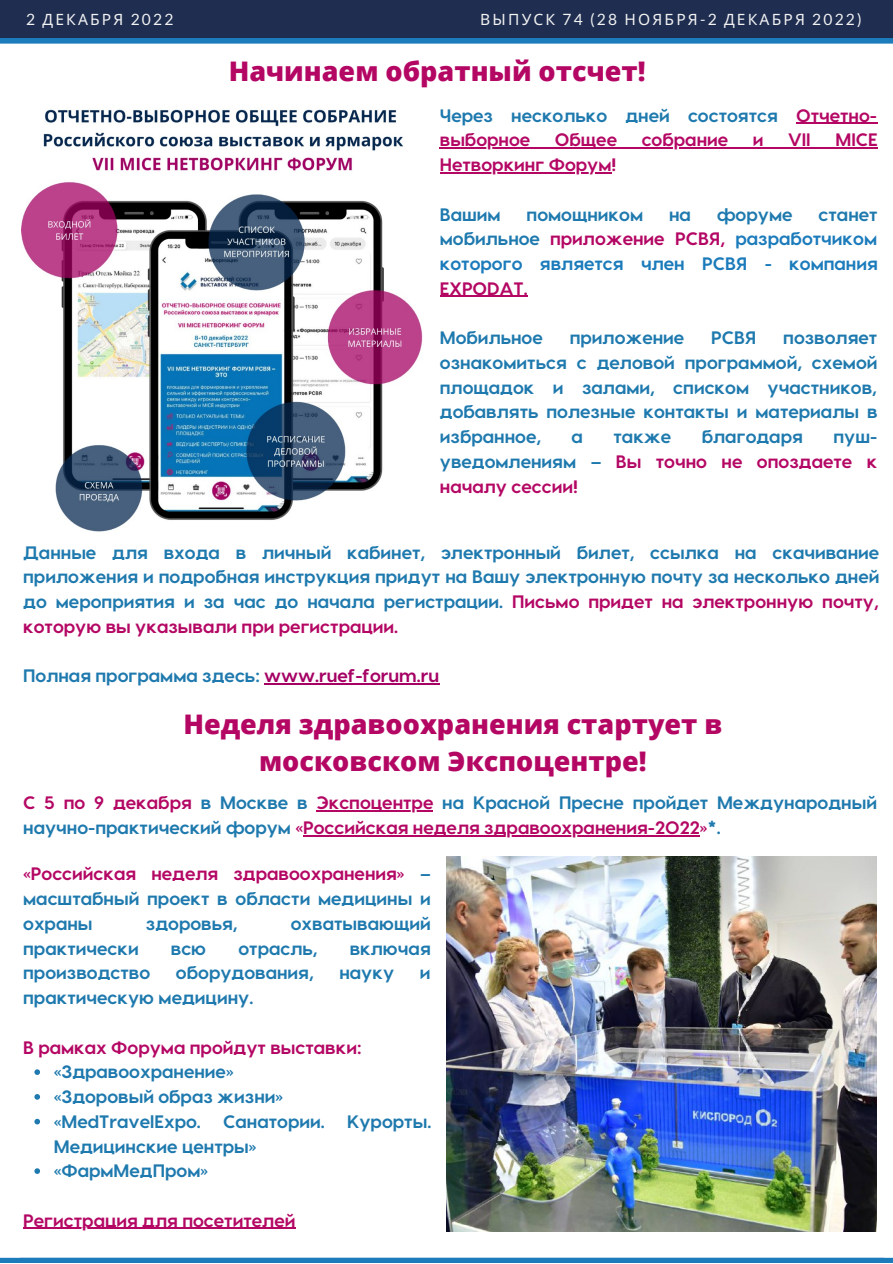
<style>
.page{position:relative;width:893px;height:1264px;background:#fff}
.page>*{position:absolute;margin:0;border:0;box-sizing:border-box;transform-origin:0 0}
.t1{font:800 27px/37px "Open Sans";color:#b40764;text-align:center}
.t2{font:700 18px/24.8px "Visby CF";color:#1e79ae}
.t3{font:700 18px/24.8px "Visby CF";color:#b40764;text-align:justify}
.t4{font:700 18px/24.8px "Visby CF";color:#1b7bbb;text-align:justify}
.t5{font:15.6px "Noto Sans";letter-spacing:.14em;color:#f2f2f2}
.s1{font-family:"Lato"}
.s2{color:#b40764}
.s3{color:#1e79ae}
.s4{color:#a50064}
</style>
<div class="page">
<div style="left:0;top:0;width:892px;height:38px;background:#1e2d50"></div>
<div style="left:0;top:1257px;width:892px;height:5px;background:#1b7bbb"></div>
<div style="left:0;top:38px;width:892px;height:6px;background:#1b7bbb"></div>
<img style="left:21px;top:109px;width:402px;height:423px">
<img style="left:447px;top:856px;width:429px;height:375px">
<hr style="left:796px;top:123px;width:81px;height:1px;background:#b40764">
<hr style="left:440px;top:147px;width:437px;height:2px;background:#b40764">
<hr style="left:440px;top:172px;width:171px;height:1px;background:#b40764">
<hr style="left:440px;top:296px;width:87px;height:1px;background:#b40764">
<hr style="left:264px;top:683px;width:175px;height:1px;background:#a50064">
<hr style="left:316px;top:810px;width:117px;height:1px;background:#b40764">
<hr style="left:303px;top:835px;width:397px;height:1px;background:#b40764">
<svg style="left:34px;top:1069px;width:6px;height:5px"></svg>
<svg style="left:34px;top:1094px;width:6px;height:5px"></svg>
<svg style="left:34px;top:1118px;width:6px;height:6px"></svg>
<svg style="left:34px;top:1168px;width:6px;height:5px"></svg>
<hr style="left:23px;top:1227px;width:272px;height:1px;background:#b40764">
<p class="t5" style="left:26px;top:8px;width:149px"><span class="s1">2</span> ДЕКАБРЯ <span class="s1">2022</span></p>
<p class="t5" style="left:480px;top:8px;width:383px">ВЫПУСК <span class="s1">74 (28</span> НОЯБРЯ<span class="s1">-2</span> ДЕКАБРЯ <span class="s1">2022)</span></p>
<h1 class="t1" style="left:229px;top:52px;width:418px">Начинаем обратный отсчет!</h1>
<p class="t2" style="left:440px;top:102px;width:438px">Через несколько дней состоятся <span class="s2">Отчетно&shy;выборное</span></p>
<p class="t3" style="left:555px;top:126px;width:64px">Общее</p>
<p class="t3" style="left:641px;top:126px;width:88px">собрание</p>
<p class="t3" style="left:752px;top:126px;width:12px">и</p>
<p class="t3" style="left:788px;top:126px;width:24px">VII</p>
<p class="t3" style="left:835px;top:126px;width:44px">MICE</p>
<p class="t3" style="left:440px;top:151px;width:178px">Нетворкинг Форум!</p>
<p class="t2" style="left:440px;top:201px;width:62px">Вашим</p>
<p class="t2" style="left:526px;top:201px;width:118px">помощником</p>
<p class="t2" style="left:669px;top:201px;width:23px">на</p>
<p class="t2" style="left:717px;top:201px;width:77px">форуме</p>
<p class="t4" style="left:440px;top:201px;width:439px;text-indent:378px"><span class="s3">станет мобильное</span> <span class="s2">приложение РСВЯ,</span> разработчиком которого является член РСВЯ - компания</p>
<p class="t3" style="left:440px;top:275px;width:89px">EXPODAT.</p>
<p class="t2" style="left:440px;top:324px;width:104px">Мобильное</p>
<p class="t2" style="left:569px;top:324px;width:116px">приложение</p>
<p class="t2" style="left:711px;top:324px;width:47px">РСВЯ</p>
<p class="t2" style="left:440px;top:324px;width:439px;text-align:justify;text-indent:343px">позволяет ознакомиться с деловой программой, схемой площадок и залами, списком участников, добавлять полезные контакты и материалы в избранное,</p>
<p class="t2" style="left:571px;top:423px;width:13px">а</p>
<p class="t2" style="left:613px;top:423px;width:59px">также</p>
<p class="t2" style="left:701px;top:423px;width:103px">благодаря</p>
<p class="t3" style="left:440px;top:423px;width:439px;text-indent:393px"><span class="s3">пуш&shy;уведомлениям –</span> Вы точно не опоздаете к началу сессии!</p>
<p class="t2" style="left:23px;top:539px;width:857px;text-align:justify">Данные для входа в личный кабинет, электронный билет, ссылка на скачивание приложения и подробная инструкция придут на Вашу электронную почту за несколько дней до мероприятия и за час до начала регистрации. <span class="s2">Письмо придет на электронную почту, которую вы указывали при регистрации.</span></p>
<p class="t2" style="left:23px;top:662px;width:417px">Полная программа здесь: <span class="s4">www.ruef-forum.ru</span></p>
<h1 class="t1" style="left:183px;top:704px;width:540px">Неделя здравоохранения стартует в московском Экспоцентре!</h1>
<p class="t2" style="left:23px;top:789px;width:855px"><span class="s2">С 5 по 9 декабря</span> в Москве в <span class="s2">Экспоцентре</span> на Красной Пресне пройдет Международный научно-практический форум <span class="s2">«Российская неделя здравоохранения-2022»</span>*.</p>
<p class="t2" style="left:23px;top:860px;width:409px;text-align:justify"><span class="s2">«Российская неделя здравоохранения»</span> – масштабный проект в области медицины и охраны</p>
<p class="t2" style="left:146px;top:910px;width:93px">здоровья,</p>
<p class="t2" style="left:291px;top:910px;width:141px">охватывающий</p>
<p class="t2" style="left:23px;top:934px;width:117px">практически</p>
<p class="t2" style="left:171px;top:934px;width:37px">всю</p>
<p class="t2" style="left:238px;top:934px;width:81px">отрасль,</p>
<p class="t2" style="left:349px;top:934px;width:83px">включая</p>
<p class="t2" style="left:23px;top:959px;width:128px">производство</p>
<p class="t2" style="left:176px;top:959px;width:139px">оборудования,</p>
<p class="t2" style="left:339px;top:959px;width:56px">науку</p>
<p class="t2" style="left:420px;top:959px;width:12px">и</p>
<p class="t2" style="left:23px;top:984px;width:231px">практическую медицину.</p>
<p class="t3" style="left:23px;top:1033px;width:340px">В рамках Форума пройдут выставки:</p>
<p class="t2" style="left:54px;top:1058px;width:379px">«Здравоохранение»<br>«Здоровый образ жизни» «MedTravelExpo. Санатории. Курорты.<br>Медицинские центры»<br>«ФармМедПром»</p>
<p class="t3" style="left:23px;top:1206px;width:274px">Регистрация для посетителей</p>
</div>
